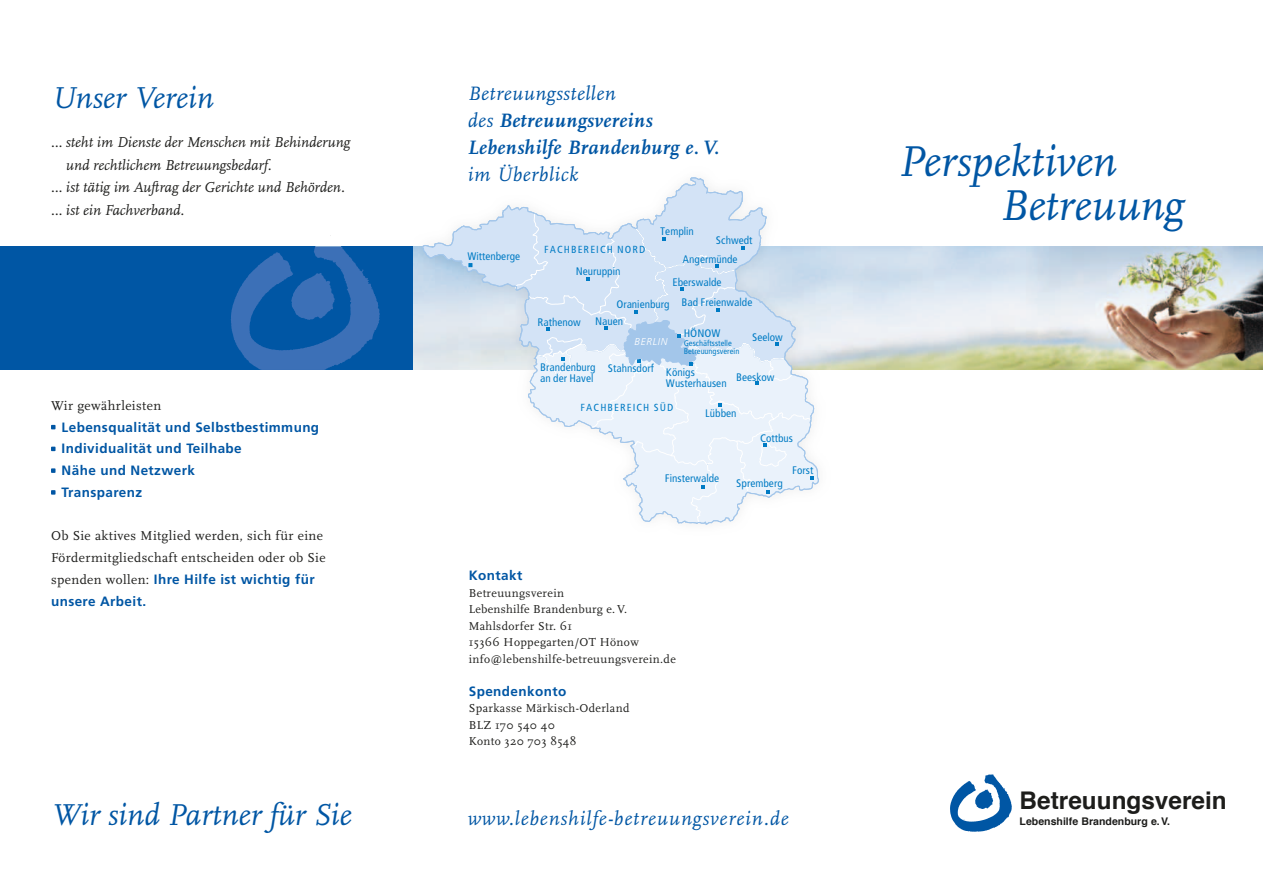
<style>
.page{position:relative;width:1263px;height:893px;background:#fff}
.page>*{position:absolute;margin:0;border:0;box-sizing:border-box;transform-origin:0 0}
.t1{font:italic 45px/43.2px "Scala";color:#0056a4}
.t2{font:italic 31.5px "Scala";color:#0056a4}
.t3{font:700 24.3px "Helvetica";color:#1d1d1b}
.t4{font:italic 700 20.25px/27px "Scala";letter-spacing:.03em;color:#0056a4}
.t5{font:italic 20.25px "Scala";letter-spacing:.05em;color:#0056a4}
.t6{font:italic 20.25px "Scala";letter-spacing:.03em;color:#0056a4}
.t7{font:italic 15px "Scala";color:#1d1d1b}
.t8{font:700 13.5px/21.8px "Frutiger";letter-spacing:.03em;color:#0056a4}
.t9{font:13.5px/21.8px "Scala";letter-spacing:.03em;color:#1d1d1b}
.t10{font:12px/16.5px "Scala";letter-spacing:.03em;color:#1d1d1b}
.t11{font:11.4px/11.4px "Frutiger Reg Con";color:#007bc4}
.t12{font:10.8px "Frutiger Reg Con";letter-spacing:.1em;color:#007bc4}
.t13{font:700 10.5px "Helvetica";color:#1d1d1b}
.t14{font:italic 300 10.05px "Frutiger";letter-spacing:.07em;color:#fff}
.t15{font:8.55px/8.6px "Frutiger Reg Con";color:#007bc4}
.s1{font-family:"Scala";font-weight:400;color:#1d1d1b}
.s2{font-weight:400}
</style>
<div class="page">
<img style="left:830px;top:247px;width:433px;height:123px">
<img style="left:412px;top:246px;width:418px;height:124px">
<svg style="left:422px;top:177px;width:397px;height:348px"></svg>
<svg style="left:515px;top:212px;width:296px;height:255px"></svg>
<svg style="left:950px;top:774px;width:62px;height:58px"></svg>
<div style="left:0;top:247px;width:412px;height:123px;background:#0056a4"></div>
<svg style="left:51px;top:425px;width:5px;height:4px"></svg>
<svg style="left:51px;top:447px;width:5px;height:4px"></svg>
<svg style="left:51px;top:468px;width:5px;height:5px"></svg>
<svg style="left:51px;top:490px;width:5px;height:5px"></svg>
<svg style="left:231px;top:235px;width:149px;height:135px"></svg>
<h2 class="t2" style="left:51px;top:82px;width:164px">Unser Verein</h2>
<h3 class="t7" style="left:51px;top:135px;width:301px">… steht im Dienste der Menschen mit Behinderung</h3>
<h3 class="t7" style="left:66px;top:157px;width:207px">und rechtlichem Betreuungsbedarf.</h3>
<h3 class="t7" style="left:51px;top:180px;width:295px">… ist tätig im Auftrag der Gerichte und Behörden.</h3>
<h3 class="t7" style="left:51px;top:202px;width:135px">… ist ein Fachverband.</h3>
<p class="t9" style="left:51px;top:395px;width:112px">Wir gewährleisten</p>
<p class="t8" style="left:62px;top:416px;width:259px">Lebensqualität und Selbstbestimmung<br>Individualität und Teilhabe<br>Nähe und Netzwerk<br>Transparenz</p>
<p class="t9" style="left:51px;top:525px;width:276px">Ob Sie aktives Mitglied werden, sich für eine<br>Fördermitgliedschaft entscheiden oder ob Sie</p>
<p class="t8" style="left:51px;top:568px;width:265px"><span class="s1">spenden wollen:</span> Ihre Hilfe ist wichtig für unsere Arbeit.</p>
<h2 class="t2" style="left:51px;top:798px;width:302px">Wir sind Partner für Sie</h2>
<h3 class="t4" style="left:468px;top:80px;width:253px"><span class="s2">Betreuungsstellen<br>des</span> Betreuungsvereins<br>Lebenshilfe Brandenburg e. V.</h3>
<h3 class="t6" style="left:468px;top:164px;width:112px">im Überblick</h3>
<p class="t11" style="left:467px;top:251px;width:54px">Wittenberge</p>
<p class="t12" style="left:544px;top:243px;width:103px">FACHBEREICH NORD</p>
<p class="t11" style="left:576px;top:266px;width:46px">Neuruppin</p>
<p class="t11" style="left:660px;top:226px;width:35px">Templin</p>
<p class="t11" style="left:716px;top:234px;width:38px">Schwedt</p>
<p class="t11" style="left:682px;top:253px;width:57px">Angermünde</p>
<p class="t11" style="left:673px;top:276px;width:51px">Eberswalde</p>
<p class="t11" style="left:616px;top:298px;width:55px">Oranienburg</p>
<p class="t11" style="left:681px;top:296px;width:72px">Bad Freienwalde</p>
<p class="t11" style="left:537px;top:316px;width:87px">Rathenow Nauen</p>
<p class="t11" style="left:684px;top:327px;width:38px">HÖNOW</p>
<p class="t15" style="left:684px;top:338px;width:57px">Geschäftsstelle<br>Betreuungsverein</p>
<p class="t11" style="left:752px;top:331px;width:32px">Seelow</p>
<p class="t11" style="left:736px;top:371px;width:40px">Beeskow</p>
<p class="t14" style="left:634px;top:336px;width:35px">BERLIN</p>
<p class="t11" style="left:540px;top:361px;width:57px">Brandenburg an der Havel</p>
<p class="t11" style="left:608px;top:363px;width:48px">Stahnsdorf</p>
<p class="t11" style="left:666px;top:366px;width:62px">Königs<br>Wusterhausen</p>
<p class="t12" style="left:581px;top:401px;width:94px">FACHBEREICH SÜD</p>
<p class="t11" style="left:705px;top:408px;width:33px">Lübben</p>
<p class="t11" style="left:665px;top:473px;width:56px">Finsterwalde</p>
<p class="t11" style="left:760px;top:432px;width:35px">Cottbus</p>
<p class="t11" style="left:736px;top:477px;width:48px">Spremberg</p>
<p class="t11" style="left:792px;top:464px;width:23px">Forst</p>
<p class="t8" style="left:469px;top:565px;width:55px">Kontakt</p>
<p class="t10" style="left:469px;top:585px;width:209px">Betreuungsverein<br>Lebenshilfe Brandenburg e. V.<br>Mahlsdorfer Str. 61<br>15366 Hoppegarten/OT Hönow info@lebenshilfe-betreuungsverein.de</p>
<p class="t8" style="left:469px;top:680px;width:99px">Spendenkonto</p>
<p class="t10" style="left:469px;top:700px;width:162px">Sparkasse Märkisch-Oderland<br>BLZ 170 540 40<br>Konto 320 703 8548</p>
<h3 class="t5" style="left:468px;top:808px;width:322px">www.lebenshilfe-betreuungsverein.de</h3>
<h1 class="t1" style="left:999px;top:142px;width:185px;text-indent:-102px">Perspektiven<br>Betreuung</h1>
<h3 class="t3" style="left:1020px;top:781px;width:209px">Betreuungsverein</h3>
<p class="t13" style="left:1020px;top:813px;width:152px">Lebenshilfe Brandenburg e. V.</p>
</div>
